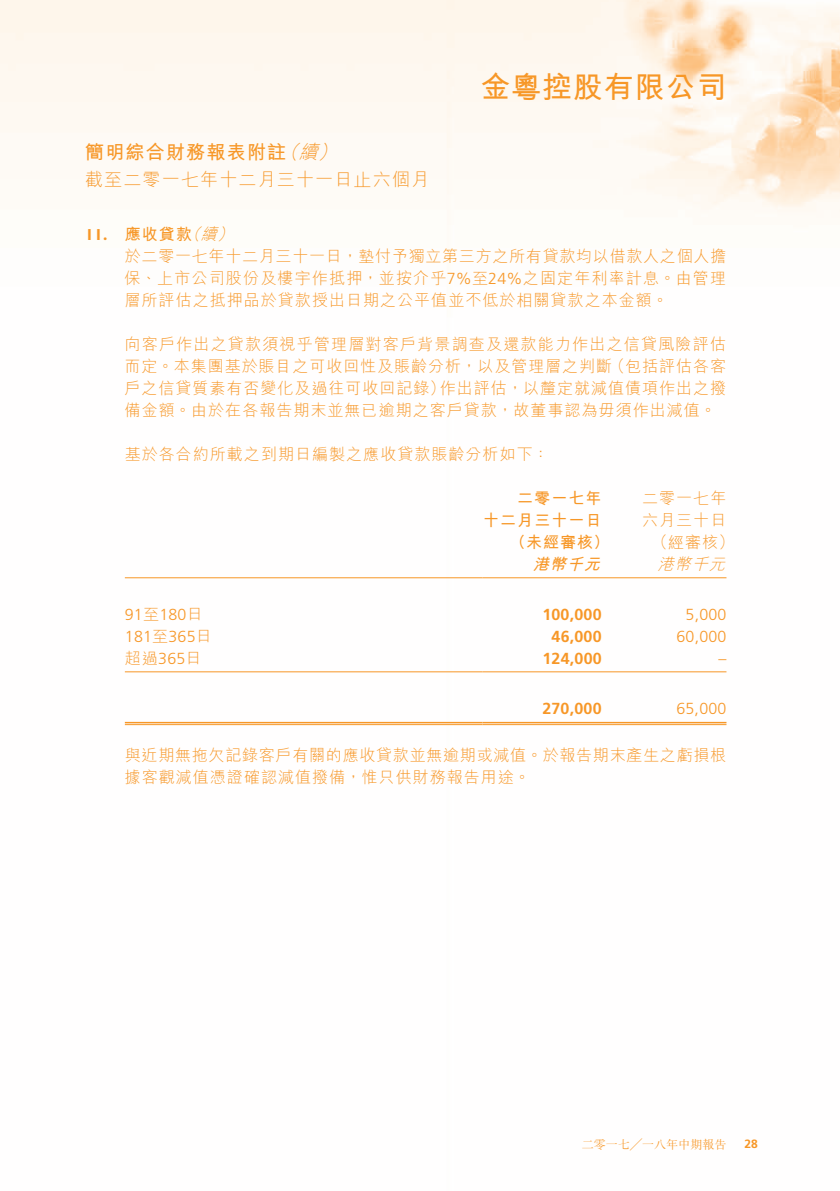
<style>
.page{position:relative;width:840px;height:1191px;background:#fff}
.page>*{position:absolute;margin:0;border:0;box-sizing:border-box;transform-origin:0 0}
.t1{font:700 30px "M Hei HK";letter-spacing:.03em;color:#f79727}
.t2{font:700 19px "M Hei HK";letter-spacing:.065em;color:#f79727}
.t3{font:italic 300 19px "M Hei HK";color:#f79727}
.t4{font:300 18px "M Hei HK";letter-spacing:.065em;color:#f79727}
.t5{font:300 16px/22px "M Hei HK";letter-spacing:.065em;color:#f79727}
.t6{font:300 16px/22px "M Hei HK";letter-spacing:.045em;color:#f79727}
.t7{font:300 16px "Frutiger LT Std";letter-spacing:.015em;color:#f79727}
.t8{font:700 16px "Frutiger LT Std";letter-spacing:.015em;color:#f79727}
.t9{font:700 16px "M Hei HK";letter-spacing:.065em;color:#f79727}
.t10{font:italic 300 16px "M Hei HK";color:#f79727}
.t11{font:italic 700 16px "M Hei HK";color:#f79727}
.t12{font:700 16px "Gill Sans Std";color:#f79727}
.t13{font:300 12px "M Sung HK";letter-spacing:.005em;color:#f79727}
.t14{font:700 12px "Frutiger LT Std";color:#f79727}
.s1{font-family:"Frutiger LT Std"}
.s2{font-family:"M Hei HK"}
</style>
<div class="page">
<img style="left:0;top:0;width:839px;height:726px">
<hr style="left:125px;top:577px;width:357px;height:1px;background:#f79727">
<hr style="left:482px;top:577px;width:130px;height:1px;background:#f79727">
<hr style="left:612px;top:577px;width:114px;height:1px;background:#f79727">
<hr style="left:125px;top:671px;width:357px;height:1px;background:#f79727">
<hr style="left:482px;top:671px;width:130px;height:1px;background:#f79727">
<hr style="left:612px;top:671px;width:114px;height:1px;background:#f79727">
<hr style="left:125px;top:722px;width:357px;height:1px;background:#f79727">
<hr style="left:125px;top:724px;width:357px;height:1px;background:#f79727">
<hr style="left:482px;top:722px;width:130px;height:1px;background:#f79727">
<hr style="left:482px;top:724px;width:130px;height:1px;background:#f79727">
<hr style="left:612px;top:722px;width:114px;height:1px;background:#f79727">
<hr style="left:612px;top:724px;width:114px;height:1px;background:#f79727">
<p class="t2" style="left:85px;top:138px;width:202px">簡明綜合財務報表附註</p>
<p class="t4" style="left:85px;top:167px;width:345px">截至二零一七年十二月三十一日止六個月</p>
<p class="t10" style="left:217px;top:223px;width:23px">(</p>
<p class="t3" style="left:298px;top:138px;width:27px">續</p>
<p class="t3" style="left:279px;top:138px;width:27px">（</p>
<p class="t3" style="left:318px;top:138px;width:27px">(</p>
<p class="t10" style="left:201px;top:223px;width:23px">續</p>
<p class="t10" style="left:184px;top:223px;width:23px">（</p>
<p class="t9" style="left:125px;top:223px;width:69px">應收貸款</p>
<p class="t12" style="left:85px;top:225px;width:24px">11.</p>
<h1 class="t1" style="left:480px;top:66px;width:247px">金粵控股有限公司</h1>
<p class="t5" style="left:124px;top:245px;width:603px;text-align:justify">於二零一七年十二月三十一日，墊付予獨立第三方之所有貸款均以借款人之個人擔保、上市公司股份及樓宇作抵押，並按介乎<span class="s1">7%</span>至<span class="s1">24%</span>之固定年利率計息。由管理層所評估之抵押品於貸款授出日期之公平值並不低於相關貸款之本金額。</p>
<p class="t5" style="left:124px;top:333px;width:602px;text-align:right">向客戶作出之貸款須視乎管理層對客戶背景調查及還款能力作出之信貸風險評估（包括評估各客</p>
<p class="t5" style="left:439px;top:355px;width:288px;text-indent:-315px">而定。本集團基於賬目之可收回性及賬齡分析，以及管理層之判斷<br>作出評估，以釐定就減值債項作出之撥</p>
<p class="t5" style="left:124px;top:377px;width:593px">戶之信貸質素有否變化及過往可收回記錄）<br>備金額。由於在各報告期末並無已逾期之客戶貸款，故董事認為毋須作出減值。</p>
<p class="t5" style="left:125px;top:443px;width:425px">基於各合約所載之到期日編製之應收貸款賬齡分析如下：</p>
<p class="t5" style="left:641px;top:487px;width:86px">二零一七年</p>
<p class="t9" style="left:517px;top:487px;width:86px">二零一七年</p>
<p class="t9" style="left:483px;top:509px;width:120px">十二月三十一日</p>
<p class="t5" style="left:641px;top:509px;width:86px">六月三十日</p>
<p class="t9" style="left:509px;top:531px;width:101px">（未經審核）</p>
<p class="t5" style="left:651px;top:531px;width:84px">（經審核(</p>
<p class="t11" style="left:532px;top:553px;width:74px">港幣千元</p>
<p class="t10" style="left:657px;top:553px;width:74px">港幣千元</p>
<p class="t7" style="left:125px;top:605px;width:79px">91<span class="s2">至</span>180<span class="s2">日</span></p>
<p class="t8" style="left:542px;top:605px;width:61px">100,000</p>
<p class="t7" style="left:685px;top:605px;width:42px">5,000</p>
<p class="t7" style="left:125px;top:627px;width:88px">181<span class="s2">至</span>365<span class="s2">日</span></p>
<p class="t8" style="left:551px;top:627px;width:52px">46,000</p>
<p class="t7" style="left:676px;top:627px;width:52px">60,000</p>
<p class="t5" style="left:125px;top:647px;width:78px">超過<span class="s1">365</span>日</p>
<p class="t8" style="left:542px;top:649px;width:61px">124,000</p>
<p class="t7" style="left:718px;top:649px;width:9px">–</p>
<p class="t8" style="left:542px;top:699px;width:61px">270,000</p>
<p class="t6" style="left:125px;top:743px;width:602px">與近期無拖欠記錄客戶有關的應收貸款並無逾期或減值。於報告期末產生之虧損根據客觀減值憑證確認減值撥備，惟只供財務報告用途。</p>
<p class="t7" style="left:676px;top:699px;width:52px">65,000</p>
<p class="t13" style="left:581px;top:1135px;width:146px">二零一七╱一八年中期報告</p>
<p class="t14" style="left:744px;top:1136px;width:15px">28</p>
</div>
